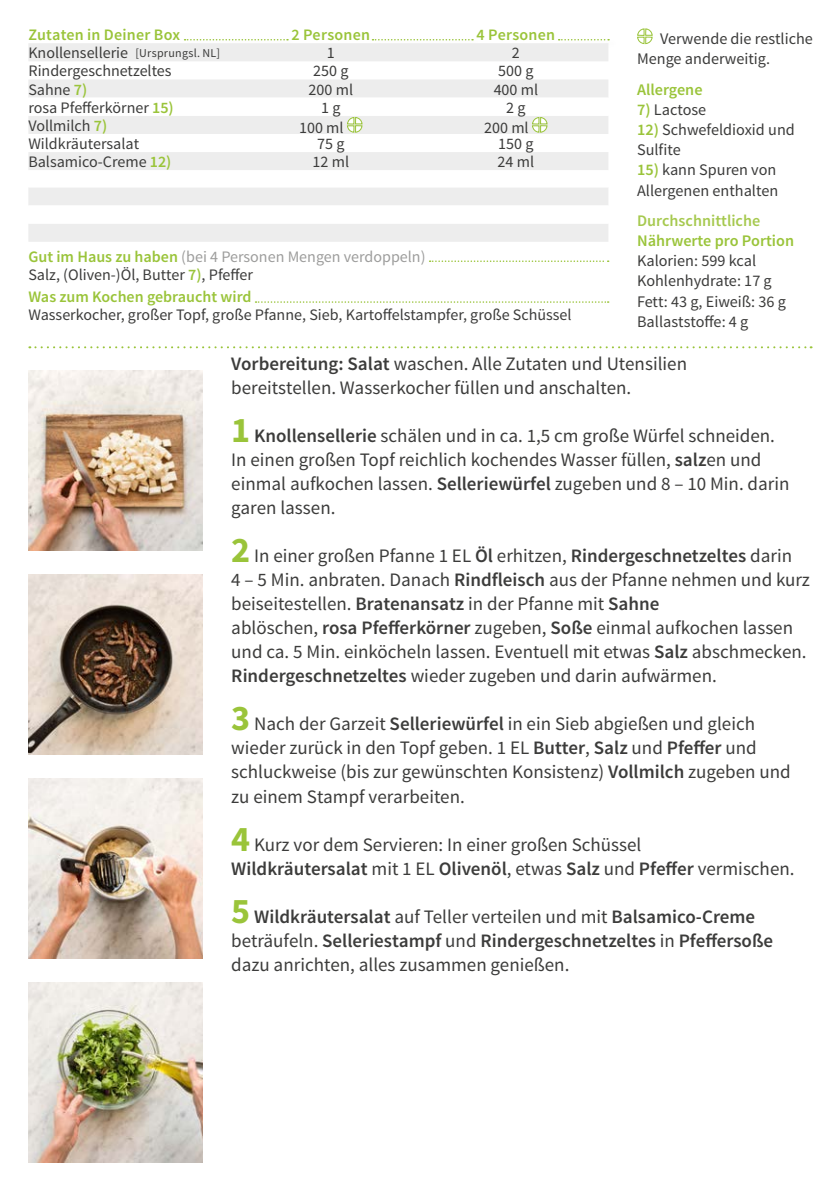
<style>
.page{position:relative;width:840px;height:1191px;background:#fff}
.page>*{position:absolute;margin:0;border:0;box-sizing:border-box;transform-origin:0 0}
.STEPS{font:19px/24px "Source Sans Pro";color:#3c3c3b}
.STEPS-2{font:600 19px/24px "Source Sans Pro";color:#3c3c3b}
.BACK_Text_next_to_ta{font:16.2px/20.2px "Source Sans Pro";color:#3c3c3b}
.BACK_Text_next_to_ta-2{font:600 16.2px/20.2px "Source Sans Pro";color:#9ac43a}
.BACK_Table_Content_L{font:16px "Source Sans Pro";color:#3c3c3b}
.BACK_Table_Content_C{font:16px "Source Sans Pro";color:#3c3c3b}
.BACK_Table_Content_C-2{font:16px "Source Sans Pro";color:#9d9d9c}
.BACK_Table_Header_CE{font:600 16px "Source Sans Pro";letter-spacing:.015em;color:#9ac43a}
.BACK_Table_Content_L-2{font:600 16px "Source Sans Pro";color:#9ac43a}
.BACK_Table_Header_LE{font:12px "Source Sans Pro";letter-spacing:.02em;color:#3c3c3b}
.s1{font-weight:600;color:#9ac43a}
.s2{color:#a6c94f}
.s3{font-weight:600}
.s4{font-weight:700;font-size:36px;color:#9ac43a}
.s5{font-weight:400}
</style>
<div class="page">
<div style="left:555px;top:37px;width:63px;height:14px;background:#000;opacity:.2"></div>
<svg style="left:558px;top:39px;width:50px;height:1px"></svg>
<div style="left:182px;top:37px;width:115px;height:14px;background:#000;opacity:.2"></div>
<svg style="left:184px;top:39px;width:104px;height:1px"></svg>
<div style="left:369px;top:37px;width:113px;height:14px;background:#000;opacity:.2"></div>
<svg style="left:372px;top:39px;width:101px;height:1px"></svg>
<img style="left:28px;top:982px;width:175px;height:180px">
<img style="left:28px;top:778px;width:175px;height:180px">
<img style="left:28px;top:574px;width:175px;height:180px">
<img style="left:28px;top:370px;width:175px;height:180px">
<svg style="left:29px;top:346px;width:782px;height:2px"></svg>
<svg style="left:637px;top:28px;width:16px;height:17px"></svg>
<svg style="left:28px;top:43px;width:580px;height:54px;fill:#ededed"></svg>
<svg style="left:28px;top:116px;width:580px;height:126px;fill:#ededed"></svg>
<svg style="left:346px;top:116px;width:17px;height:17px"></svg>
<svg style="left:531px;top:116px;width:17px;height:17px"></svg>
<svg style="left:429px;top:260px;width:179px;height:2px"></svg>
<svg style="left:255px;top:301px;width:353px;height:2px"></svg>
<p class="BACK_Table_Header_CE" style="left:28px;top:25px;width:153px">Zutaten in Deiner Box</p>
<p class="BACK_Table_Header_CE" style="left:291px;top:25px;width:80px">2 Personen</p>
<p class="BACK_Table_Header_CE" style="left:476px;top:25px;width:80px">4 Personen</p>
<p class="BACK_Table_Content_L" style="left:28px;top:43px;width:101px">Knollensellerie</p>
<p class="BACK_Table_Content_C" style="left:327px;top:43px;width:9px">1</p>
<p class="BACK_Table_Content_C" style="left:511px;top:43px;width:9px">2</p>
<p class="BACK_Table_Content_L" style="left:28px;top:61px;width:145px">Rindergeschnetzeltes</p>
<p class="BACK_Table_Content_C" style="left:313px;top:61px;width:37px">250 g</p>
<p class="BACK_Table_Content_C" style="left:498px;top:61px;width:37px">500 g</p>
<p class="BACK_Table_Content_L" style="left:28px;top:79px;width:60px">Sahne <span class="s1">7)</span></p>
<p class="BACK_Table_Content_C" style="left:308px;top:79px;width:46px">200 ml</p>
<p class="BACK_Table_Content_C" style="left:493px;top:79px;width:46px">400 ml</p>
<p class="BACK_Table_Content_L" style="left:28px;top:97px;width:147px">rosa Pfefferkörner <span class="s1">15)</span></p>
<p class="BACK_Table_Content_C" style="left:321px;top:97px;width:21px">1 g</p>
<p class="BACK_Table_Content_C" style="left:506px;top:97px;width:21px">2 g</p>
<p class="BACK_Table_Content_L" style="left:28px;top:116px;width:80px">Vollmilch <span class="s1">7)</span></p>
<p class="BACK_Table_Content_C" style="left:299px;top:117px;width:46px">100 ml</p>
<p class="BACK_Table_Content_C" style="left:484px;top:117px;width:46px">200 ml</p>
<p class="BACK_Table_Content_L" style="left:28px;top:134px;width:112px">Wildkräutersalat</p>
<p class="BACK_Table_Content_C" style="left:317px;top:134px;width:29px">75 g</p>
<p class="BACK_Table_Content_C" style="left:498px;top:134px;width:37px">150 g</p>
<p class="BACK_Table_Content_L" style="left:28px;top:152px;width:144px">Balsamico-Creme <span class="s1">12)</span></p>
<p class="BACK_Table_Content_C" style="left:312px;top:152px;width:38px">12 ml</p>
<p class="BACK_Table_Content_C" style="left:497px;top:152px;width:38px">24 ml</p>
<p class="BACK_Table_Header_LE" style="left:135px;top:45px;width:86px">[Ursprungsl. NL]</p>
<p class="BACK_Table_Content_C-2" style="left:28px;top:246px;width:398px"><span class="s1">Gut im Haus zu haben</span> (bei 4 Personen Mengen verdoppeln)</p>
<p class="BACK_Table_Content_C" style="left:28px;top:264px;width:226px">Salz, (Oliven-)Öl, Butter <span class="s1">7)</span>, Pfeffer</p>
<p class="BACK_Table_Content_L-2" style="left:28px;top:287px;width:224px">Was zum Kochen gebraucht wird</p>
<p class="BACK_Table_Content_L" style="left:28px;top:305px;width:544px">Wasserkocher, großer Topf, große Pfanne, Sieb, Kartoffelstampfer, große Schüssel</p>
<p class="BACK_Text_next_to_ta" style="left:636px;top:29px;width:177px;text-indent:23px">Verwende die restliche<br>Menge anderweitig.</p>
<p class="BACK_Text_next_to_ta-2" style="left:636px;top:79px;width:67px">Allergene</p>
<p class="BACK_Text_next_to_ta" style="left:636px;top:100px;width:71px"><span class="s1">7)</span> Lactose</p>
<p class="BACK_Text_next_to_ta" style="left:636px;top:120px;width:159px"><span class="s1">12)</span> Schwefeldioxid und<br>Sulfite</p>
<p class="BACK_Text_next_to_ta" style="left:636px;top:160px;width:143px"><span class="s1">15)</span> kann Spuren von<br>Allergenen enthalten</p>
<p class="BACK_Text_next_to_ta-2" style="left:636px;top:211px;width:158px"><span class="s2">Durchschnittliche<br></span>Nährwerte pro Portion</p>
<p class="BACK_Text_next_to_ta" style="left:636px;top:251px;width:120px">Kalorien: 599 kcal</p>
<p class="BACK_Text_next_to_ta" style="left:636px;top:271px;width:150px">Kohlenhydrate: 17 g<br>Fett: 43 g, Eiweiß: 36 g</p>
<p class="BACK_Text_next_to_ta" style="left:636px;top:312px;width:113px">Ballaststoffe: 4 g</p>
<p class="STEPS" style="left:231px;top:352px;width:457px"><span class="s3">Vorbereitung: Salat</span> waschen. Alle Zutaten und Utensilien bereitstellen. Wasserkocher füllen und anschalten.</p>
<p class="STEPS" style="left:231px;top:424px;width:559px"><span class="s4">1</span> <span class="s3">Knollensellerie</span> schälen und in ca. 1,5 cm große Würfel schneiden.<br>In einen großen Topf reichlich kochendes Wasser füllen, <span class="s3">salz</span>en und einmal aufkochen lassen. <span class="s3">Selleriewürfel</span> zugeben und 8 – 10 Min. darin garen lassen.</p>
<p class="STEPS" style="left:231px;top:544px;width:580px"><span class="s4">2</span> In einer großen Pfanne 1 EL <span class="s3">Öl</span> erhitzen, <span class="s3">Rindergeschnetzeltes</span> darin<br>4 – 5 Min. anbraten. Danach <span class="s3">Rindfleisch</span> aus der Pfanne nehmen und kurz beiseitestellen. <span class="s3">Bratenansatz</span> in der Pfanne mit <span class="s3">Sahne<br></span>ablöschen, <span class="s3">rosa Pfefferkörner</span> zugeben, <span class="s3">Soße</span> einmal aufkochen lassen und ca. 5 Min. einköcheln lassen. Eventuell mit etwas <span class="s3">Salz</span> abschmecken.<br><span class="s3">Rindergeschnetzeltes</span> wieder zugeben und darin aufwärmen.</p>
<p class="STEPS" style="left:231px;top:712px;width:560px"><span class="s4">3</span> Nach der Garzeit <span class="s3">Selleriewürfel</span> in ein Sieb abgießen und gleich wieder zurück in den Topf geben. 1 EL <span class="s3">Butter</span>, <span class="s3">Salz</span> und <span class="s3">Pfeffer</span> und schluckweise (bis zur gewünschten Konsistenz) <span class="s3">Vollmilch</span> zugeben und zu einem Stampf verarbeiten.</p>
<p class="STEPS" style="left:231px;top:832px;width:564px"><span class="s4">4</span> Kurz vor dem Servieren: In einer großen Schüssel<br><span class="s3">Wildkräutersalat</span> mit 1 EL <span class="s3">Olivenöl</span>, etwas <span class="s3">Salz</span> und <span class="s3">Pfeffer</span> vermischen.</p>
<p class="STEPS-2" style="left:231px;top:904px;width:543px"><span class="s4">5</span> Wildkräutersalat <span class="s5">auf Teller verteilen und mit</span> Balsamico-Creme <span class="s5">beträufeln.</span> Selleriestampf <span class="s5">und</span> Rindergeschnetzeltes <span class="s5">in</span> Pfeffersoße <span class="s5">dazu anrichten, alles zusammen genießen.</span></p>
</div>
